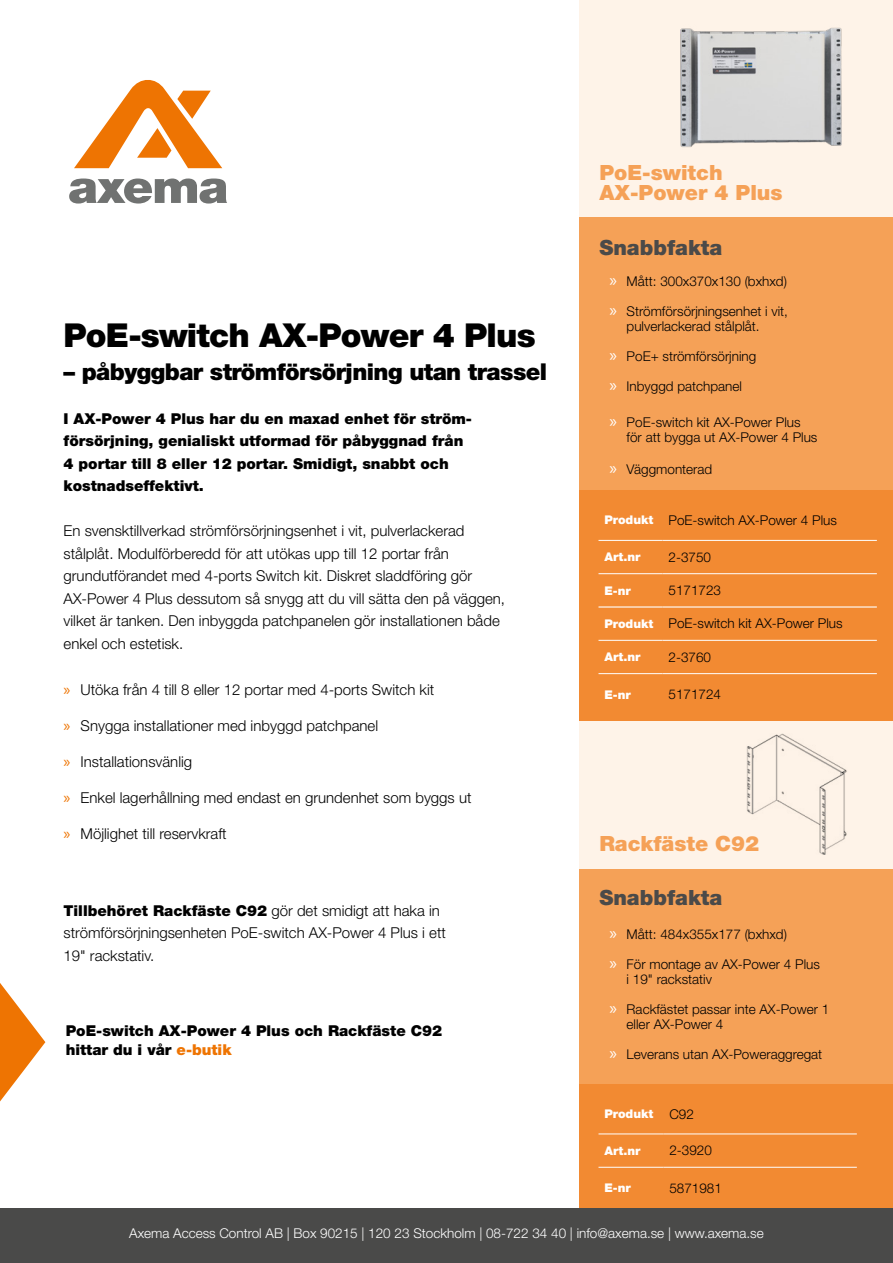
<style>
.page{position:relative;width:893px;height:1263px;background:#fff}
.page>*{position:absolute;margin:0;border:0;box-sizing:border-box;transform-origin:0 0}
.t1{font:900 33px "Helvetica Neue LT Std";letter-spacing:-.025em;color:#000}
.t2{font:900 23.25px "Helvetica Neue LT Std";letter-spacing:-.025em;color:#000}
.t3{font:900 21px/19.5px "Helvetica Neue LT Std";color:#f5a157}
.t4{font:900 21px "Helvetica Neue LT Std";color:#4a4a49}
.t5{font:300 15px/22.5px "Helvetica Neue LT Std";color:#000}
.t6{font:900 15px/22.5px "Helvetica Neue LT Std";color:#000}
.t7{font:300 13.5px/15px "Helvetica Neue LT Std";color:#000}
.t8{font:300 13.5px "Helvetica Neue LT Std";color:#fff}
.t9{font:900 12px "Helvetica Neue LT Std";color:#fff}
.s1{font-family:"Myriad Pro";font-weight:400;font-size:16.5px;color:#ee7402}
.s2{font-weight:900}
.s3{color:#ee7402}
.s4{font-family:"Myriad Pro";font-weight:400;font-size:18px;color:#fff}
.s5{font-weight:900;font-size:12px;color:#fff}
.s6{font-weight:300;font-size:13.5px;color:#000}
</style>
<div class="page">
<svg style="left:69px;top:178px;width:158px;height:26px"></svg>
<svg style="left:74px;top:80px;width:148px;height:88px"></svg>
<svg style="left:0;top:983px;width:45px;height:118px"></svg>
<div style="left:579px;top:669px;width:314px;height:224px;background:#fef3e8"></div>
<div style="left:579px;top:869px;width:314px;height:245px;background:#f5a157"></div>
<div style="left:579px;top:1084px;width:314px;height:162px;background:#f28a32"></div>
<hr style="left:598px;top:1134px;width:65px;height:1px;background:#fff">
<hr style="left:663px;top:1134px;width:194px;height:1px;background:#fff">
<hr style="left:598px;top:1167px;width:65px;height:1px;background:#fff">
<hr style="left:663px;top:1167px;width:194px;height:1px;background:#fff">
<div style="left:579px;top:0;width:314px;height:358px;background:#fef3e8"></div>
<img style="left:680px;top:27px;width:162px;height:120px">
<div style="left:579px;top:218px;width:314px;height:271px;background:#f5a157"></div>
<div style="left:579px;top:490px;width:314px;height:231px;background:#f28a32"></div>
<hr style="left:598px;top:540px;width:65px;height:1px;background:#fff">
<hr style="left:663px;top:540px;width:214px;height:1px;background:#fff">
<hr style="left:598px;top:573px;width:65px;height:1px;background:#fff">
<hr style="left:663px;top:573px;width:214px;height:1px;background:#fff">
<hr style="left:598px;top:640px;width:65px;height:1px;background:#fff">
<hr style="left:663px;top:640px;width:214px;height:1px;background:#fff">
<hr style="left:598px;top:673px;width:65px;height:1px;background:#fff">
<hr style="left:663px;top:673px;width:214px;height:1px;background:#fff">
<hr style="left:598px;top:606px;width:65px;height:2px;background:#fff">
<hr style="left:663px;top:606px;width:214px;height:2px;background:#fff">
<img style="left:747px;top:733px;width:100px;height:121px">
<div style="left:0;top:1209px;width:893px;height:54px;background:#4a4a49"></div>
<h3 class="t3" style="left:599px;top:163px;width:185px">PoE-switch<br>AX-Power 4 Plus</h3>
<h1 class="t1" style="left:64px;top:316px;width:474px">PoE-switch AX-Power 4 Plus</h1>
<h2 class="t2" style="left:64px;top:358px;width:485px">– påbyggbar strömförsörjning utan trassel</h2>
<p class="t6" style="left:64px;top:407px;width:410px">I AX-Power 4 Plus har du en maxad enhet för ström&shy;försörjning, genialiskt utformad för påbyggnad från 4 portar till 8 eller 12 portar. Smidigt, snabbt och kostnadseffektivt.</p>
<p class="t5" style="left:64px;top:519px;width:443px">En svensktillverkad strömförsörjningsenhet i vit, pulverlackerad stålplåt. Modulförberedd för att utökas upp till 12 portar från grundutförandet med 4-ports Switch kit. Diskret sladdföring gör AX-Power 4 Plus dessutom så snygg att du vill sätta den på väggen, vilket är tanken. Den inbyggda patchpanelen gör installationen både enkel och estetisk.</p>
<p class="t5" style="left:64px;top:678px;width:372px"><span class="s1">»</span> Utöka från 4 till 8 eller 12 portar med 4-ports Switch kit</p>
<p class="t5" style="left:64px;top:714px;width:316px"><span class="s1">»</span> Snygga installationer med inbyggd patchpanel</p>
<p class="t5" style="left:64px;top:750px;width:130px"><span class="s1">»</span> Installationsvänlig</p>
<p class="t5" style="left:64px;top:786px;width:409px"><span class="s1">»</span> Enkel lagerhållning med endast en grundenhet som byggs ut</p>
<p class="t5" style="left:64px;top:822px;width:165px"><span class="s1">»</span> Möjlighet till reservkraft</p>
<p class="t5" style="left:64px;top:899px;width:384px"><span class="s2">Tillbehöret Rackfäste C92</span> gör det smidigt att haka in strömförsörjningsenheten PoE-switch AX-Power 4 Plus i ett<br>19" rackstativ.</p>
<p class="t6" style="left:66px;top:1020px;width:378px;line-height:19.5px">PoE-switch AX-Power 4 Plus och Rackfäste C92 hittar du i vår <span class="s3">e-butik</span></p>
<h3 class="t4" style="left:599px;top:235px;width:124px">Snabbfakta</h3>
<p class="t7" style="left:610px;top:274px;width:179px"><span class="s4">»</span> Mått: 300x370x130 (bxhxd)</p>
<p class="t7" style="left:627px;top:304px;width:163px;text-indent:-17px"><span class="s4">»</span> Strömförsörjningsenhet i vit, pulverlackerad stålplåt.</p>
<p class="t7" style="left:610px;top:349px;width:148px"><span class="s4">»</span> PoE+ strömförsörjning</p>
<p class="t7" style="left:610px;top:379px;width:134px"><span class="s4">»</span> Inbyggd patchpanel</p>
<p class="t7" style="left:627px;top:415px;width:192px;text-indent:-17px"><span class="s4">»</span> PoE-switch kit AX-Power Plus för att bygga ut AX-Power 4 Plus</p>
<p class="t7" style="left:610px;top:461px;width:104px"><span class="s4">»</span> Väggmonterad</p>
<p class="t7" style="left:604px;top:512px;width:234px"><span class="s5">Produkt</span> PoE-switch AX-Power 4 Plus</p>
<p class="t9" style="left:604px;top:550px;width:37px">Art.nr</p>
<p class="t7" style="left:669px;top:549px;width:44px">2-3750</p>
<p class="t9" style="left:604px;top:583px;width:28px">E-nr</p>
<p class="t7" style="left:669px;top:583px;width:54px">5171723</p>
<p class="t7" style="left:604px;top:616px;width:240px"><span class="s5">Produkt</span> PoE-switch kit AX-Power Plus</p>
<p class="t9" style="left:604px;top:650px;width:37px">Art.nr</p>
<p class="t7" style="left:669px;top:649px;width:44px">2-3760</p>
<p class="t9" style="left:604px;top:687px;width:28px">E-nr</p>
<p class="t7" style="left:669px;top:687px;width:54px">5171724</p>
<h3 class="t3" style="left:599px;top:834px;width:161px">Rackfäste C92</h3>
<h3 class="t4" style="left:599px;top:885px;width:124px">Snabbfakta</h3>
<p class="t7" style="left:610px;top:927px;width:179px"><span class="s4">»</span> Mått: 484x355x177 (bxhxd)</p>
<p class="t7" style="left:627px;top:957px;width:195px;text-indent:-17px"><span class="s4">»</span> För montage av AX-Power 4 Plus i 19" rackstativ</p>
<p class="t7" style="left:627px;top:1002px;width:204px;text-indent:-17px"><span class="s4">»</span> Rackfästet passar inte AX-Power 1 eller AX-Power 4</p>
<p class="t7" style="left:610px;top:1047px;width:214px"><span class="s4">»</span> Leverans utan AX-Poweraggregat</p>
<p class="t9" style="left:604px;top:1106px;width:91px">Produkt <span class="s6">C92</span></p>
<p class="t9" style="left:604px;top:1143px;width:37px">Art.nr</p>
<p class="t7" style="left:669px;top:1143px;width:44px">2-3920</p>
<p class="t9" style="left:604px;top:1181px;width:28px">E-nr</p>
<p class="t7" style="left:669px;top:1180px;width:54px">5871981</p>
<p class="t8" style="left:129px;top:1224px;width:636px">Axema Access Control AB | Box 90215 | 120 23 Stockholm | 08-722 34 40 | info@axema.se | www.axema.se</p>
</div>
